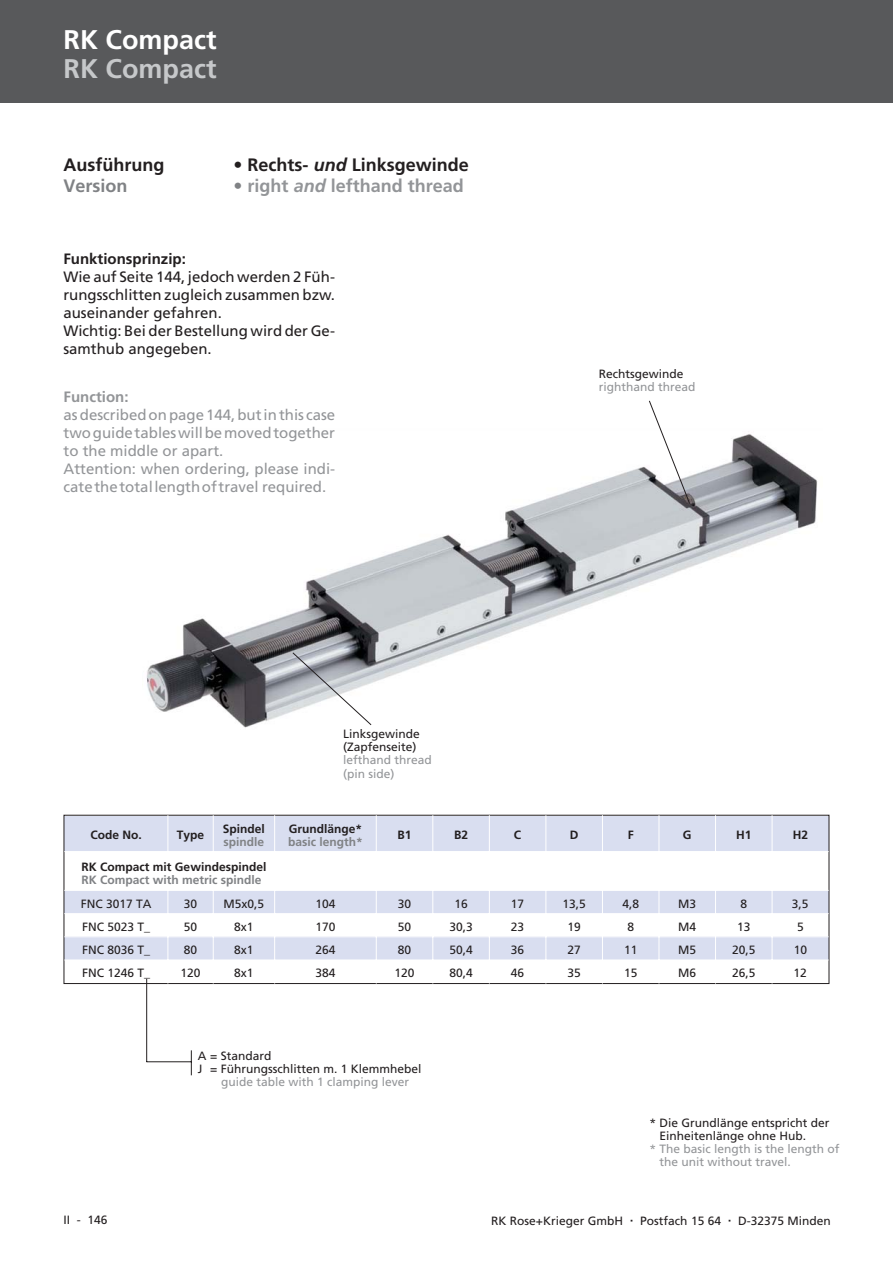
<style>
.page{position:relative;width:893px;height:1263px;background:#fff}
.page>*{position:absolute;margin:0;border:0;box-sizing:border-box;transform-origin:0 0}
.t1{font:700 27px "Frutiger";color:#fff}
.t2{font:700 27px "Frutiger";color:#c6c8ca}
.t3{font:700 18px "Frutiger";color:#231f20}
.t4{font:700 18px "Frutiger";color:#939598}
.t5{font:700 18px "Frutiger";color:#808285}
.t6{font:15px/18px "Frutiger";color:#939598}
.t7{font:15px/18px "Frutiger";color:#231f20}
.t8{font:700 15px "Frutiger";color:#231f20}
.t9{font:700 15px "Frutiger";color:#939598}
.t10{font:12px/13.2px "Frutiger";color:#231f20}
.t11{font:12px/13.2px "Frutiger";color:#939598}
.t12{font:700 12px "Frutiger";color:#231f20}
.t13{font:700 12px "Frutiger";color:#808285}
.s1{font-style:italic}
.s2{color:#808285}
</style>
<div class="page">
<div style="left:0;top:0;width:892px;height:102px;background:#58595b"></div>
<div style="left:64px;top:816px;width:764px;height:36px;background:#d9def0"></div>
<div style="left:64px;top:890px;width:764px;height:24px;background:#d9def0"></div>
<div style="left:64px;top:937px;width:764px;height:23px;background:#d9def0"></div>
<div style="left:64px;top:815px;width:765px;height:169px;border:1px solid #231f20"></div>
<hr style="left:64px;top:851px;width:764px;height:1px;background:#fff">
<hr style="left:64px;top:890px;width:764px;height:1px;background:#fff">
<hr style="left:64px;top:913px;width:764px;height:1px;background:#fff">
<hr style="left:64px;top:936px;width:764px;height:1px;background:#fff">
<hr style="left:64px;top:960px;width:764px;height:1px;background:#fff">
<hr style="left:167px;top:815px;width:1px;height:37px;background:#fff">
<hr style="left:167px;top:890px;width:1px;height:94px;background:#fff">
<hr style="left:213px;top:815px;width:1px;height:37px;background:#fff">
<hr style="left:213px;top:890px;width:1px;height:94px;background:#fff">
<hr style="left:274px;top:815px;width:1px;height:37px;background:#fff">
<hr style="left:274px;top:890px;width:1px;height:94px;background:#fff">
<hr style="left:376px;top:815px;width:1px;height:37px;background:#fff">
<hr style="left:376px;top:890px;width:1px;height:94px;background:#fff">
<hr style="left:432px;top:815px;width:1px;height:37px;background:#fff">
<hr style="left:432px;top:890px;width:1px;height:94px;background:#fff">
<hr style="left:489px;top:815px;width:1px;height:37px;background:#fff">
<hr style="left:489px;top:890px;width:1px;height:94px;background:#fff">
<hr style="left:545px;top:815px;width:1px;height:37px;background:#fff">
<hr style="left:545px;top:890px;width:1px;height:94px;background:#fff">
<hr style="left:602px;top:815px;width:1px;height:37px;background:#fff">
<hr style="left:602px;top:890px;width:1px;height:94px;background:#fff">
<hr style="left:658px;top:815px;width:1px;height:37px;background:#fff">
<hr style="left:658px;top:890px;width:1px;height:94px;background:#fff">
<hr style="left:715px;top:815px;width:1px;height:37px;background:#fff">
<hr style="left:715px;top:890px;width:1px;height:94px;background:#fff">
<hr style="left:771px;top:815px;width:1px;height:37px;background:#fff">
<hr style="left:771px;top:890px;width:1px;height:94px;background:#fff">
<img style="left:147px;top:434px;width:671px;height:294px">
<svg style="left:648px;top:400px;width:42px;height:105px"></svg>
<svg style="left:292px;top:652px;width:80px;height:74px"></svg>
<hr style="left:146px;top:1061px;width:45px;height:1px;background:#231f20">
<hr style="left:146px;top:979px;width:1px;height:83px;background:#231f20">
<svg style="left:191px;top:1050px;width:1px;height:25px"></svg>
<h1 class="t1" style="left:64px;top:29px;width:155px">RK Compact</h1>
<h1 class="t2" style="left:64px;top:58px;width:155px">RK Compact</h1>
<h2 class="t3" style="left:63px;top:157px;width:102px">Ausführung</h2>
<h2 class="t3" style="left:233px;top:157px;width:237px">• Rechts- <span class="s1">und</span> Linksgewinde</h2>
<h2 class="t5" style="left:63px;top:179px;width:66px">Version</h2>
<h2 class="t4" style="left:233px;top:179px;width:232px"><span class="s2">•</span> right <span class="s1">and</span> lefthand thread</h2>
<p class="t8" style="left:63px;top:252px;width:124px">Funktionsprinzip:</p>
<p class="t7" style="left:63px;top:269px;width:273px">Wie auf Seite 144, jedoch werden 2 Füh&shy;rungsschlitten zugleich zusammen bzw. auseinander gefahren.<br>Wichtig: Bei der Bestellung wird der Ge&shy;samthub angegeben.</p>
<p class="t9" style="left:64px;top:391px;width:66px">Function:</p>
<p class="t6" style="left:64px;top:407px;width:273px">asdescribedonpage144,butinthiscase twoguidetableswillbemovedtogether to the middle or apart.<br>Attention: when ordering, please indi&shy;catethetotallengthoftravel required.</p>
<p class="t10" style="left:343px;top:728px;width:78px">Linksgewinde (Zapfenseite)</p>
<p class="t11" style="left:343px;top:755px;width:90px">lefthand thread (pin side)</p>
<p class="t10" style="left:598px;top:368px;width:86px">Rechtsgewinde</p>
<p class="t11" style="left:598px;top:381px;width:98px">righthand thread</p>
<p class="t12" style="left:90px;top:830px;width:53px">Code No.</p>
<p class="t12" style="left:177px;top:830px;width:29px">Type</p>
<p class="t12" style="left:223px;top:824px;width:44px">Spindel</p>
<p class="t13" style="left:224px;top:837px;width:42px">spindle</p>
<p class="t12" style="left:289px;top:824px;width:75px">Grundlänge*</p>
<p class="t13" style="left:288px;top:837px;width:76px">basic length*</p>
<p class="t12" style="left:397px;top:830px;width:16px">B1</p>
<p class="t12" style="left:454px;top:830px;width:16px">B2</p>
<p class="t12" style="left:514px;top:830px;width:9px">C</p>
<p class="t12" style="left:570px;top:830px;width:10px">D</p>
<p class="t12" style="left:627px;top:830px;width:7px">F</p>
<p class="t12" style="left:683px;top:830px;width:10px">G</p>
<p class="t12" style="left:736px;top:830px;width:17px">H1</p>
<p class="t12" style="left:792px;top:830px;width:17px">H2</p>
<p class="t12" style="left:82px;top:862px;width:186px">RK Compact mit Gewindespindel</p>
<p class="t13" style="left:82px;top:875px;width:181px">RK Compact with metric spindle</p>
<p class="t10" style="left:81px;top:898px;width:72px">FNC 3017 TA</p>
<p class="t10" style="left:184px;top:898px;width:15px">30</p>
<p class="t10" style="left:223px;top:898px;width:42px">M5x0,5</p>
<p class="t10" style="left:315px;top:898px;width:22px">104</p>
<p class="t10" style="left:398px;top:898px;width:15px">30</p>
<p class="t10" style="left:454px;top:898px;width:15px">16</p>
<p class="t10" style="left:511px;top:898px;width:15px">17</p>
<p class="t10" style="left:562px;top:898px;width:25px">13,5</p>
<p class="t10" style="left:622px;top:898px;width:18px">4,8</p>
<p class="t10" style="left:678px;top:898px;width:19px">M3</p>
<p class="t10" style="left:740px;top:898px;width:8px">8</p>
<p class="t10" style="left:792px;top:898px;width:18px">3,5</p>
<p class="t10" style="left:82px;top:921px;width:69px">FNC 5023 T_</p>
<p class="t10" style="left:184px;top:921px;width:15px">50</p>
<p class="t10" style="left:234px;top:921px;width:21px">8x1</p>
<p class="t10" style="left:315px;top:921px;width:22px">170</p>
<p class="t10" style="left:398px;top:921px;width:15px">50</p>
<p class="t10" style="left:449px;top:921px;width:25px">30,3</p>
<p class="t10" style="left:511px;top:921px;width:15px">23</p>
<p class="t10" style="left:567px;top:921px;width:15px">19</p>
<p class="t10" style="left:627px;top:921px;width:8px">8</p>
<p class="t10" style="left:678px;top:921px;width:19px">M4</p>
<p class="t10" style="left:737px;top:921px;width:15px">13</p>
<p class="t10" style="left:797px;top:921px;width:8px">5</p>
<p class="t10" style="left:82px;top:944px;width:69px">FNC 8036 T_</p>
<p class="t10" style="left:184px;top:944px;width:15px">80</p>
<p class="t10" style="left:234px;top:944px;width:21px">8x1</p>
<p class="t10" style="left:315px;top:944px;width:22px">264</p>
<p class="t10" style="left:398px;top:944px;width:15px">80</p>
<p class="t10" style="left:449px;top:944px;width:25px">50,4</p>
<p class="t10" style="left:511px;top:944px;width:15px">36</p>
<p class="t10" style="left:567px;top:944px;width:15px">27</p>
<p class="t10" style="left:624px;top:944px;width:15px">11</p>
<p class="t10" style="left:678px;top:944px;width:19px">M5</p>
<p class="t10" style="left:732px;top:944px;width:25px">20,5</p>
<p class="t10" style="left:793px;top:944px;width:15px">10</p>
<p class="t10" style="left:82px;top:967px;width:69px">FNC 1246 T_</p>
<p class="t10" style="left:180px;top:967px;width:22px">120</p>
<p class="t10" style="left:234px;top:967px;width:21px">8x1</p>
<p class="t10" style="left:315px;top:967px;width:22px">384</p>
<p class="t10" style="left:394px;top:967px;width:22px">120</p>
<p class="t10" style="left:449px;top:967px;width:25px">80,4</p>
<p class="t10" style="left:511px;top:967px;width:15px">46</p>
<p class="t10" style="left:567px;top:967px;width:15px">35</p>
<p class="t10" style="left:624px;top:967px;width:15px">15</p>
<p class="t10" style="left:678px;top:967px;width:19px">M6</p>
<p class="t10" style="left:732px;top:967px;width:25px">26,5</p>
<p class="t10" style="left:793px;top:967px;width:15px">12</p>
<p class="t10" style="left:198px;top:1050px;width:225px">A = Standard<br>J = Führungsschlitten m. 1 Klemmhebel</p>
<p class="t11" style="left:221px;top:1077px;width:189px">guide table with 1 clamping lever</p>
<p class="t10" style="left:659px;top:1117px;width:172px;text-indent:-10px">* Die Grundlänge entspricht der<br>Einheitenlänge ohne Hub.</p>
<p class="t11" style="left:659px;top:1143px;width:181px;text-indent:-10px">* The basic length is the length of the unit without travel.</p>
<p class="t10" style="left:64px;top:1214px;width:46px">II - 146</p>
<p class="t10" style="left:491px;top:1216px;width:133px">RK Rose+Krieger GmbH</p>
<p class="t10" style="left:640px;top:1216px;width:82px">Postfach 15 64</p>
<p class="t10" style="left:738px;top:1216px;width:94px">D-32375 Minden</p>
</div>
